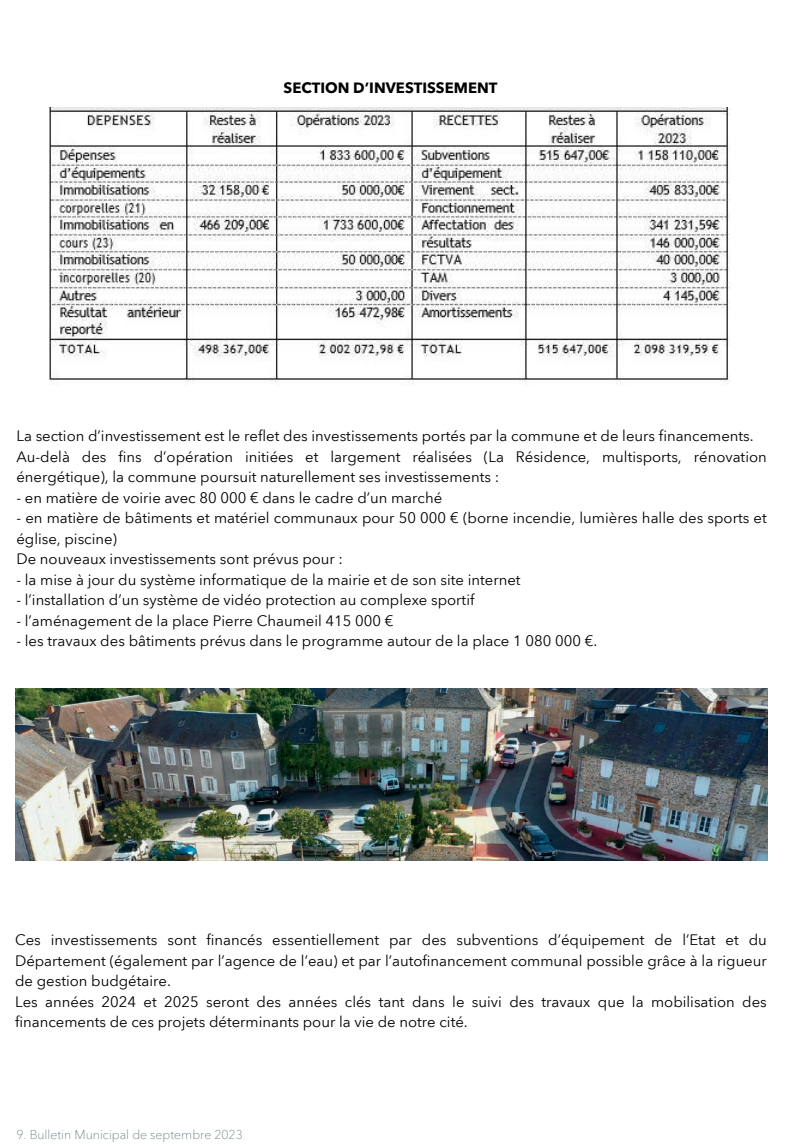
<style>
.page{position:relative;width:787px;height:1148px;background:#fff}
.page>*{position:absolute;margin:0;border:0;box-sizing:border-box;transform-origin:0 0}
.t1{font:14.85px/20.5px "Avenir Next Thai Modern";color:#000}
.t2{font:700 14.85px "Avenir Next Thai Modern";color:#000}
.t3{font:100 12.45px "Avenir Next Thai Modern";color:#5a6d74}
</style>
<div class="page">
<img style="left:49px;top:107px;width:681px;height:278px">
<img style="left:15px;top:688px;width:752px;height:172px">
<p class="t2" style="left:283px;top:77px;width:215px">SECTION D’INVESTISSEMENT</p>
<p class="t1" style="left:16px;top:425px;width:751px">La section d’investissement est le reflet des investissements portés par la commune et de leurs financements.<br>Au-delà des fins d’opération initiées et largement réalisées (La Résidence, multisports, rénovation énergétique), la commune poursuit naturellement ses investissements :</p>
<p class="t1" style="left:16px;top:486px;width:427px">- en matière de voirie avec 80 000 € dans le cadre d’un marché</p>
<p class="t1" style="left:16px;top:507px;width:751px">- en matière de bâtiments et matériel communaux pour 50 000 € (borne incendie, lumières halle des sports et église, piscine)<br>De nouveaux investissements sont prévus pour :</p>
<p class="t1" style="left:16px;top:568px;width:505px">- la mise à jour du système informatique de la mairie et de son site internet</p>
<p class="t1" style="left:16px;top:589px;width:459px">- l’installation d’un système de vidéo protection au complexe sportif</p>
<p class="t1" style="left:16px;top:609px;width:378px">- l’aménagement de la place Pierre Chaumeil 415 000 €</p>
<p class="t1" style="left:16px;top:630px;width:582px">- les travaux des bâtiments prévus dans le programme autour de la place 1 080 000 €.</p>
<p class="t1" style="left:15px;top:929px;width:753px">Ces investissements sont financés essentiellement par des subventions d’équipement de l’Etat et du Département (également par l’agence de l’eau) et par l’autofinancement communal possible grâce à la rigueur de gestion budgétaire.<br>Les années 2024 et 2025 seront des années clés tant dans le suivi des travaux que la mobilisation des financements de ces projets déterminants pour la vie de notre cité.</p>
<p class="t3" style="left:16px;top:1125px;width:228px">9. Bulletin Municipal de septembre 2023</p>
</div>
